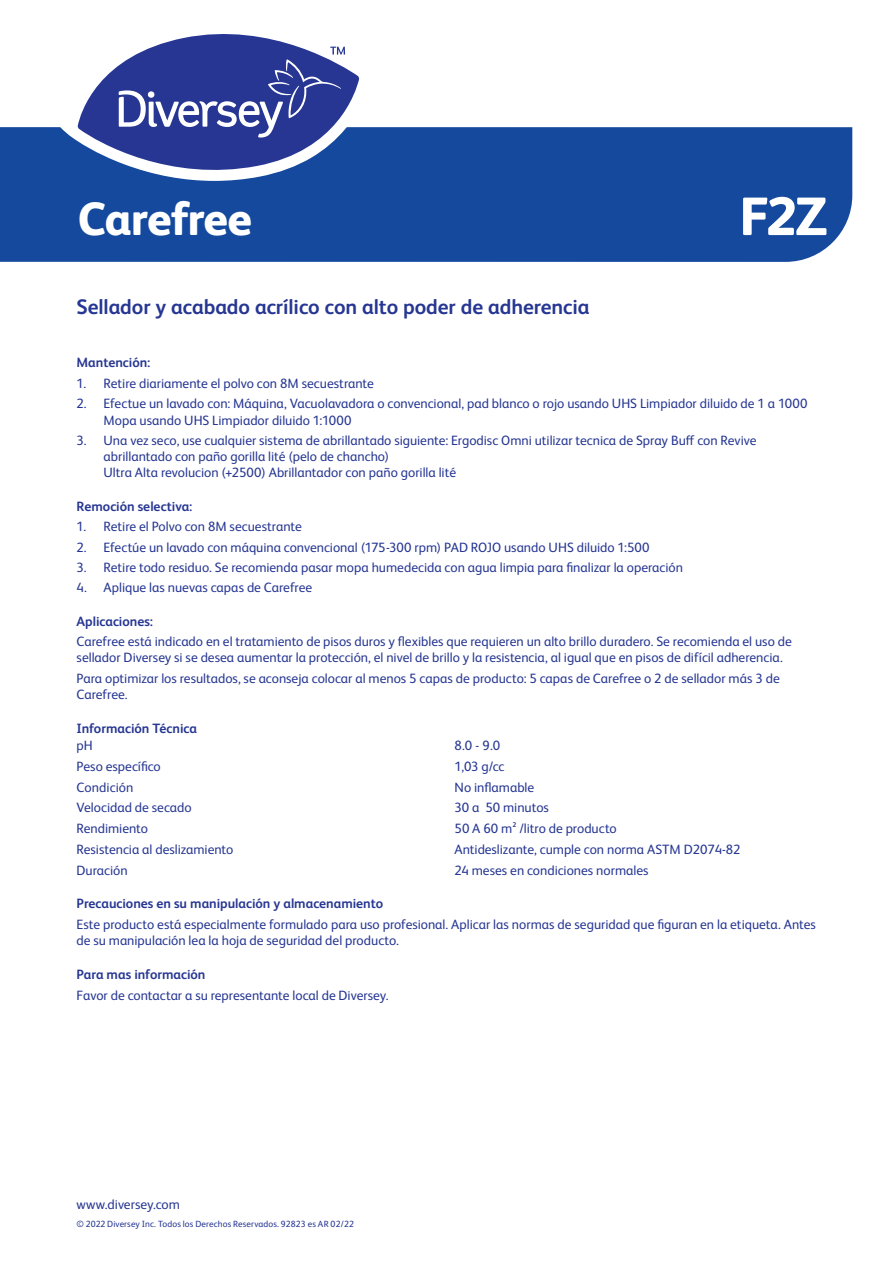
<style>
.page{position:relative;width:893px;height:1263px;background:#fff}
.page>*{position:absolute;margin:0;border:0;box-sizing:border-box;transform-origin:0 0}
.t1{font:800 54px "FS Albert Pro";color:#fff}
.t2{font:800 46.5px "FS Albert Pro";letter-spacing:-.02em;color:#fff}
.t3{font:700 21px "FS Albert Pro";letter-spacing:-.005em;color:#263692}
.t4{font:13.5px/16.2px "FS Albert Pro";color:#263692}
.t5{font:700 13.5px "FS Albert Pro";color:#263692}
.t6{font:9px "FS Albert Pro";letter-spacing:.01em;color:#263692}
</style>
<div class="page">
<div style="left:0;top:127px;width:852px;height:135px;background:#14499d"></div>
<svg style="left:58px;top:78px;width:316px;height:103px"></svg>
<svg style="left:78px;top:34px;width:281px;height:148px"></svg>
<svg style="left:119px;top:47px;width:226px;height:91px;background:#4a58a4"></svg>
<h2 class="t2" style="left:78px;top:183px;width:176px">Carefree</h2>
<h1 class="t1" style="left:739px;top:174px;width:90px">F2Z</h1>
<h3 class="t3" style="left:77px;top:292px;width:515px">Sellador y acabado acrílico con alto poder de adherencia</h3>
<p class="t5" style="left:77px;top:353px;width:75px">Mantención:</p>
<p class="t4" style="left:77px;top:374px;width:299px">1. Retire diariamente el polvo con 8M secuestrante</p>
<p class="t4" style="left:104px;top:395px;width:706px;text-indent:-27px">2. Efectue un lavado con: Máquina, Vacuolavadora o convencional, pad blanco o rojo usando UHS Limpiador diluido de 1 a 1000<br>Mopa usando UHS Limpiador diluido 1:1000</p>
<p class="t4" style="left:104px;top:431px;width:654px;text-indent:-27px">3. Una vez seco, use cualquier sistema de abrillantado siguiente: Ergodisc Omni utilizar tecnica de Spray Buff con Revive abrillantado con paño gorilla lité (pelo de chancho)<br>Ultra Alta revolucion (+2500) Abrillantador con paño gorilla lité</p>
<p class="t5" style="left:77px;top:496px;width:117px">Remoción selectiva:</p>
<p class="t4" style="left:77px;top:517px;width:227px">1. Retire el Polvo con 8M secuestrante</p>
<p class="t4" style="left:77px;top:538px;width:575px">2. Efectúe un lavado con máquina convencional (175-300 rpm) PAD ROJO usando UHS diluido 1:500</p>
<p class="t4" style="left:77px;top:558px;width:608px">3. Retire todo residuo. Se recomienda pasar mopa humedecida con agua limpia para finalizar la operación</p>
<p class="t4" style="left:77px;top:579px;width:237px">4. Aplique las nuevas capas de Carefree</p>
<p class="t5" style="left:77px;top:611px;width:78px">Aplicaciones:</p>
<p class="t4" style="left:77px;top:632px;width:717px">Carefree está indicado en el tratamiento de pisos duros y flexibles que requieren un alto brillo duradero. Se recomienda el uso de sellador Diversey si se desea aumentar la protección, el nivel de brillo y la resistencia, al igual que en pisos de difícil adherencia.</p>
<p class="t4" style="left:77px;top:669px;width:705px">Para optimizar los resultados, se aconseja colocar al menos 5 capas de producto: 5 capas de Carefree o 2 de sellador más 3 de<br>Carefree.</p>
<p class="t5" style="left:77px;top:718px;width:122px">Información Técnica</p>
<p class="t4" style="left:77px;top:736px;width:18px">pH</p>
<p class="t4" style="left:455px;top:736px;width:47px">8.0 - 9.0</p>
<p class="t4" style="left:77px;top:757px;width:86px">Peso específico</p>
<p class="t4" style="left:455px;top:757px;width:51px">1,03 g/cc</p>
<p class="t4" style="left:77px;top:778px;width:58px">Condición</p>
<p class="t4" style="left:455px;top:778px;width:81px">No inflamable</p>
<p class="t4" style="left:77px;top:798px;width:117px">Velocidad de secado</p>
<p class="t4" style="left:455px;top:798px;width:96px">30 a 50 minutos</p>
<p class="t4" style="left:77px;top:819px;width:73px">Rendimiento</p>
<p class="t4" style="left:455px;top:819px;width:164px">50 A 60 m² /litro de producto</p>
<p class="t4" style="left:77px;top:840px;width:158px">Resistencia al deslizamiento</p>
<p class="t4" style="left:455px;top:840px;width:288px">Antideslizante, cumple con norma ASTM D2074-82</p>
<p class="t4" style="left:77px;top:861px;width:53px">Duración</p>
<p class="t4" style="left:455px;top:861px;width:196px">24 meses en condiciones normales</p>
<p class="t5" style="left:77px;top:894px;width:308px">Precauciones en su manipulación y almacenamiento</p>
<p class="t4" style="left:77px;top:915px;width:741px">Este producto está especialmente formulado para uso profesional. Aplicar las normas de seguridad que figuran en la etiqueta. Antes de su manipulación lea la hoja de seguridad del producto.</p>
<p class="t5" style="left:77px;top:965px;width:130px">Para mas información</p>
<p class="t4" style="left:77px;top:986px;width:314px">Favor de contactar a su representante local de Diversey.</p>
<p class="t4" style="left:77px;top:1195px;width:105px">www.diversey.com</p>
<p class="t6" style="left:77px;top:1217px;width:279px">© 2022 Diversey Inc. Todos los Derechos Reservados. 92823 es AR 02/22</p>
</div>
